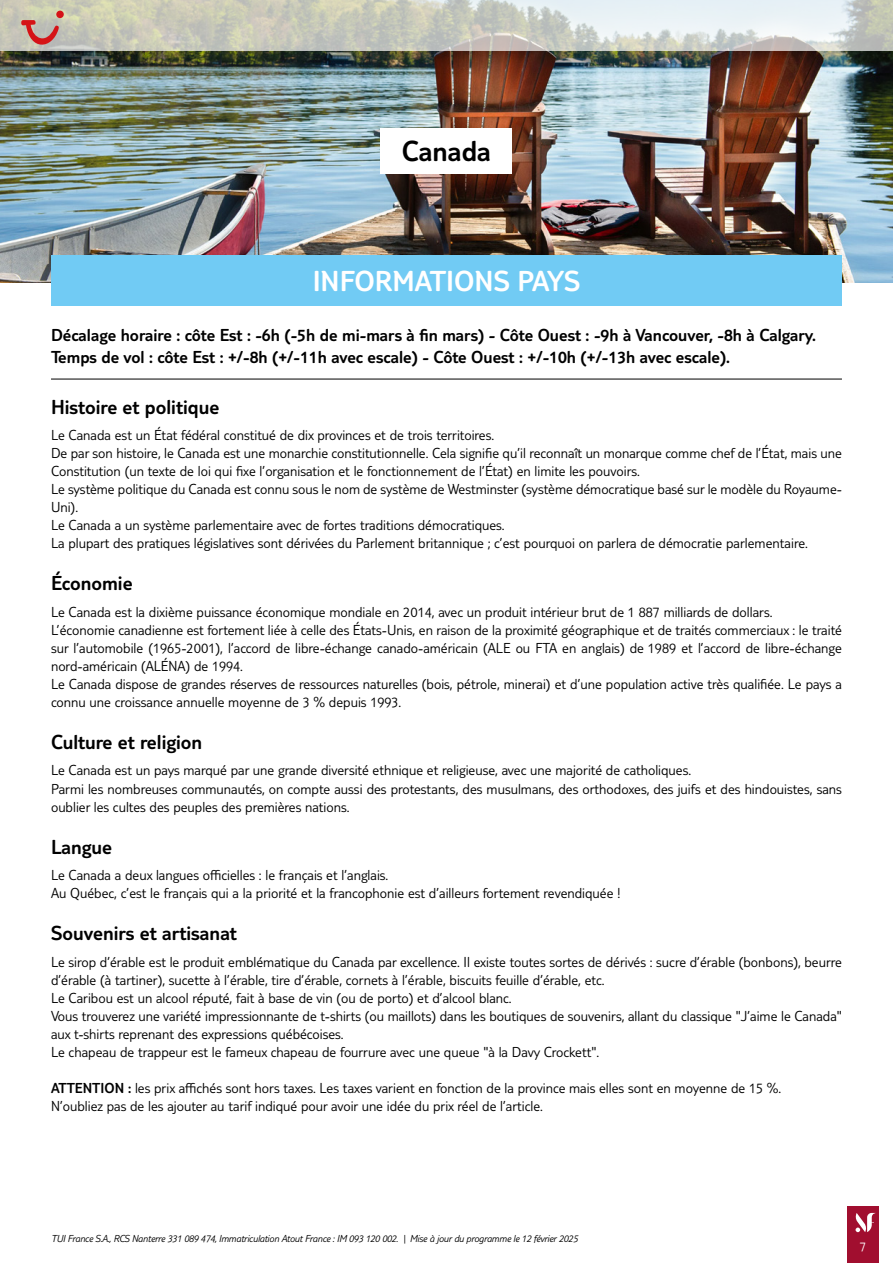
<style>
.page{position:relative;width:893px;height:1263px;background:#fff}
.page>*{position:absolute;margin:0;border:0;box-sizing:border-box;transform-origin:0 0}
.t1{font:300 30px "TUI Type";color:#fff}
.t2{font:300 30px "TUI Type";color:#000}
.t3{font:300 21px "TUI Type";color:#000}
.t4{font:300 18px/21.6px "TUI Type";color:#000}
.t5{font:300 15px/18px "TUI Type";color:#000}
.t6{font:300 13.5px "TUI Type";color:#fff}
.t7{font:italic 300 10.5px "TUI Type";letter-spacing:-.02em;color:#000}
.s1{font-style:inherit}
</style>
<div class="page">
<div style="left:847px;top:1206px;width:32px;height:57px;background:#a10e2f"></div>
<svg style="left:855px;top:1213px;width:21px;height:19px"></svg>
<img style="left:0;top:51px;width:893px;height:232px">
<svg style="left:0;top:0;width:893px;height:51px;background:#d0d2c9"></svg>
<div style="left:381px;top:128px;width:131px;height:46px;background:#fff"></div>
<hr style="left:51px;top:379px;width:791px;height:1px;background:#000">
<div style="left:51px;top:255px;width:791px;height:51px;background:#71cbf4"></div>
<svg style="left:21px;top:20px;width:38px;height:31px"></svg>
<div style="left:56px;top:11px;width:8px;height:7px;background:#d51317;border-radius:50%"></div>
<h1 class="t2" style="left:402px;top:134px;width:91px">Canada</h1>
<h1 class="t1" style="left:313px;top:263px;width:269px">INFORMATIONS PAYS</h1>
<p class="t4" style="left:51px;top:324px;width:766px">Décalage horaire : côte Est : -6h (-5h de mi-mars à fin mars) - Côte Ouest : -9h à Vancouver, -8h à Calgary.<br>Temps de vol : côte Est : +/-8h (+/-11h avec escale) - Côte Ouest : +/-10h (+/-13h avec escale).</p>
<h2 class="t3" style="left:51px;top:394px;width:170px">Histoire et politique</h2>
<p class="t5" style="left:51px;top:426px;width:792px">Le Canada est un État fédéral constitué de dix provinces et de trois territoires.<br>De par son histoire, le Canada est une monarchie constitutionnelle. Cela signifie qu’il reconnaît un monarque comme chef de l’État, mais une Constitution (un texte de loi qui fixe l’organisation et le fonctionnement de l’État) en limite les pouvoirs.<br>Le système politique du Canada est connu sous le nom de système de Westminster (système démocratique basé sur le modèle du Royaume-Uni).<br>Le Canada a un système parlementaire avec de fortes traditions démocratiques.<br>La plupart des pratiques législatives sont dérivées du Parlement britannique ; c’est pourquoi on parlera de démocratie parlementaire.</p>
<h2 class="t3" style="left:51px;top:571px;width:83px">Économie</h2>
<p class="t5" style="left:51px;top:602px;width:792px">Le Canada est la dixième puissance économique mondiale en 2014, avec un produit intérieur brut de 1 887 milliards de dollars.<br>L’économie canadienne est fortement liée à celle des États-Unis, en raison de la proximité géographique et de traités commerciaux : le traité sur l’automobile (1965-2001), l’accord de libre-échange canado-américain (ALE ou FTA en anglais) de 1989 et l’accord de libre-échange nord-américain (ALÉNA) de 1994.<br>Le Canada dispose de grandes réserves de ressources naturelles (bois, pétrole, minerai) et d’une population active très qualifiée. Le pays a connu une croissance annuelle moyenne de 3 % depuis 1993.</p>
<h2 class="t3" style="left:51px;top:730px;width:153px">Culture et religion</h2>
<p class="t5" style="left:51px;top:761px;width:792px">Le Canada est un pays marqué par une grande diversité ethnique et religieuse, avec une majorité de catholiques.<br>Parmi les nombreuses communautés, on compte aussi des protestants, des musulmans, des orthodoxes, des juifs et des hindouistes, sans oublier les cultes des peuples des premières nations.</p>
<h2 class="t3" style="left:51px;top:835px;width:63px">Langue</h2>
<p class="t5" style="left:51px;top:866px;width:571px">Le Canada a deux langues officielles : le français et l’anglais.<br>Au Québec, c’est le français qui a la priorité et la francophonie est d’ailleurs fortement revendiquée !</p>
<h2 class="t3" style="left:51px;top:921px;width:187px">Souvenirs et artisanat</h2>
<p class="t5" style="left:51px;top:953px;width:792px">Le sirop d’érable est le produit emblématique du Canada par excellence. Il existe toutes sortes de dérivés : sucre d’érable (bonbons), beurre d’érable (à tartiner), sucette à l’érable, tire d’érable, cornets à l’érable, biscuits feuille d’érable, etc.<br>Le Caribou est un alcool réputé, fait à base de vin (ou de porto) et d’alcool blanc.<br>Vous trouverez une variété impressionnante de t-shirts (ou maillots) dans les boutiques de souvenirs, allant du classique "J’aime le Canada" aux t-shirts reprenant des expressions québécoises.<br>Le chapeau de trappeur est le fameux chapeau de fourrure avec une queue "à la Davy Crockett".</p>
<p class="t5" style="left:51px;top:1079px;width:732px"><span class="s1">ATTENTION :</span> les prix affichés sont hors taxes. Les taxes varient en fonction de la province mais elles sont en moyenne de 15 %.<br>N’oubliez pas de les ajouter au tarif indiqué pour avoir une idée du prix réel de l’article.</p>
<p class="t7" style="left:51px;top:1232px;width:528px">TUI France S.A., RCS Nanterre 331 089 474, Immatriculation Atout France : IM 093 120 002. | Mise à jour du programme le 12 février 2025</p>
<p class="t6" style="left:860px;top:1239px;width:8px">7</p>
</div>
